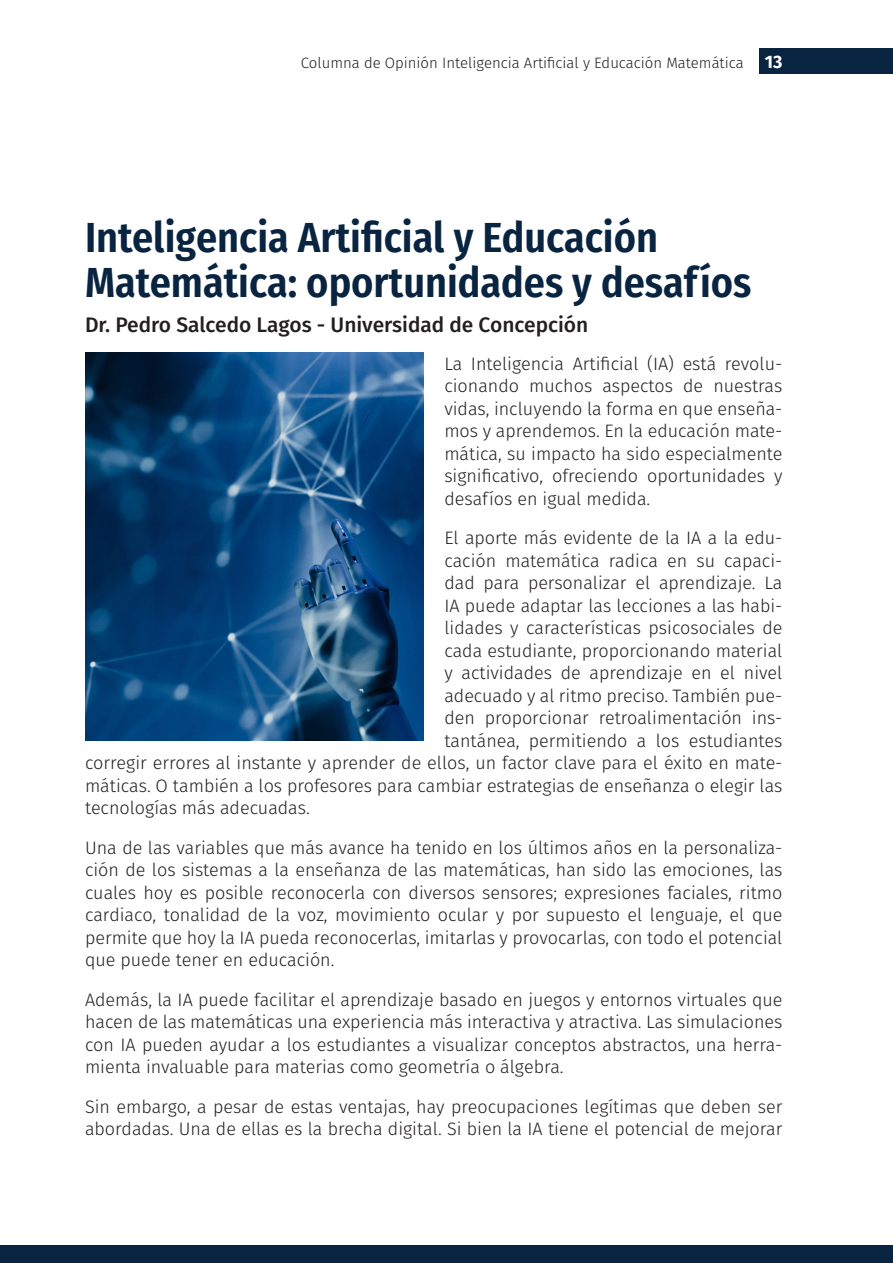
<style>
.page{position:relative;width:893px;height:1263px;background:#fff}
.page>*{position:absolute;margin:0;border:0;box-sizing:border-box;transform-origin:0 0}
.titulo2{font:600 42px/45px "Fira Sans Condensed";color:#082441}
.indice{font:500 21px "Fira Sans";color:#231f20}
.parrafo{font:300 18px/22.5px "Fira Sans";color:#231f20;text-align:justify}
.t1{font:300 15px "Fira Sans";color:#231f20}
.s1{font-weight:700;font-size:18px;color:#fff}
</style>
<div class="page">
<div style="left:759px;top:48px;width:134px;height:26px;background:#082441"></div>
<div style="left:0;top:1245px;width:893px;height:18px;background:#082441"></div>
<img style="left:85px;top:353px;width:338px;height:387px">
<p class="t1" style="left:301px;top:52px;width:483px">Columna de Opinión Inteligencia Artificial y Educación Matemática <span class="s1">13</span></p>
<p class="titulo2" style="left:85px;top:212px;width:668px">Inteligencia Artificial y Educación<br>Matemática: oportunidades y desafíos</p>
<p class="indice" style="left:85px;top:308px;width:505px">Dr. Pedro Salcedo Lagos - Universidad de Concepción</p>
<p class="parrafo" style="left:444px;top:352px;width:340px">La Inteligencia Artificial (IA) está revolu&shy;cionando muchos aspectos de nuestras vidas, incluyendo la forma en que enseña&shy;mos y aprendemos. En la educación mate&shy;mática, su impacto ha sido especialmente significativo, ofreciendo oportunidades y desafíos en igual medida.</p>
<p class="parrafo" style="left:444px;top:527px;width:340px">El aporte más evidente de la IA a la edu-</p>
<p class="parrafo" style="left:444px;top:549px;width:340px">cación matemática radica en su capaci-</p>
<p class="parrafo" style="left:444px;top:572px;width:340px">dad para personalizar el aprendizaje. La</p>
<p class="parrafo" style="left:444px;top:594px;width:340px">IA puede adaptar las lecciones a las habi-</p>
<p class="parrafo" style="left:444px;top:617px;width:340px">lidades y características psicosociales de</p>
<p class="parrafo" style="left:444px;top:639px;width:340px">cada estudiante, proporcionando material</p>
<p class="parrafo" style="left:444px;top:662px;width:340px">y actividades de aprendizaje en el nivel</p>
<p class="parrafo" style="left:444px;top:684px;width:340px">adecuado y al ritmo preciso. También pue-</p>
<p class="parrafo" style="left:444px;top:707px;width:340px">den proporcionar retroalimentación ins-</p>
<p class="parrafo" style="left:444px;top:729px;width:340px">tantánea, permitiendo a los estudiantes</p>
<p class="parrafo" style="left:85px;top:752px;width:699px">corregir errores al instante y aprender de ellos, un factor clave para el éxito en mate-</p>
<p class="parrafo" style="left:85px;top:774px;width:699px">máticas. O también a los profesores para cambiar estrategias de enseñanza o elegir las</p>
<p class="parrafo" style="left:85px;top:797px;width:226px">tecnologías más adecuadas.</p>
<p class="parrafo" style="left:85px;top:836px;width:699px">Una de las variables que más avance ha tenido en los últimos años en la personaliza&shy;ción de los sistemas a la enseñanza de las matemáticas, han sido las emociones, las cuales hoy es posible reconocerla con diversos sensores; expresiones faciales, ritmo cardiaco, tonalidad de la voz, movimiento ocular y por supuesto el lenguaje, el que permite que hoy la IA pueda reconocerlas, imitarlas y provocarlas, con todo el potencial que puede tener en educación.</p>
<p class="parrafo" style="left:85px;top:988px;width:699px">Además, la IA puede facilitar el aprendizaje basado en juegos y entornos virtuales que hacen de las matemáticas una experiencia más interactiva y atractiva. Las simulaciones con IA pueden ayudar a los estudiantes a visualizar conceptos abstractos, una herra&shy;mienta invaluable para materias como geometría o álgebra.</p>
<p class="parrafo" style="left:85px;top:1095px;width:699px">Sin embargo, a pesar de estas ventajas, hay preocupaciones legítimas que deben ser abordadas. Una de ellas es la brecha digital. Si bien la IA tiene el potencial de mejorar</p>
</div>
